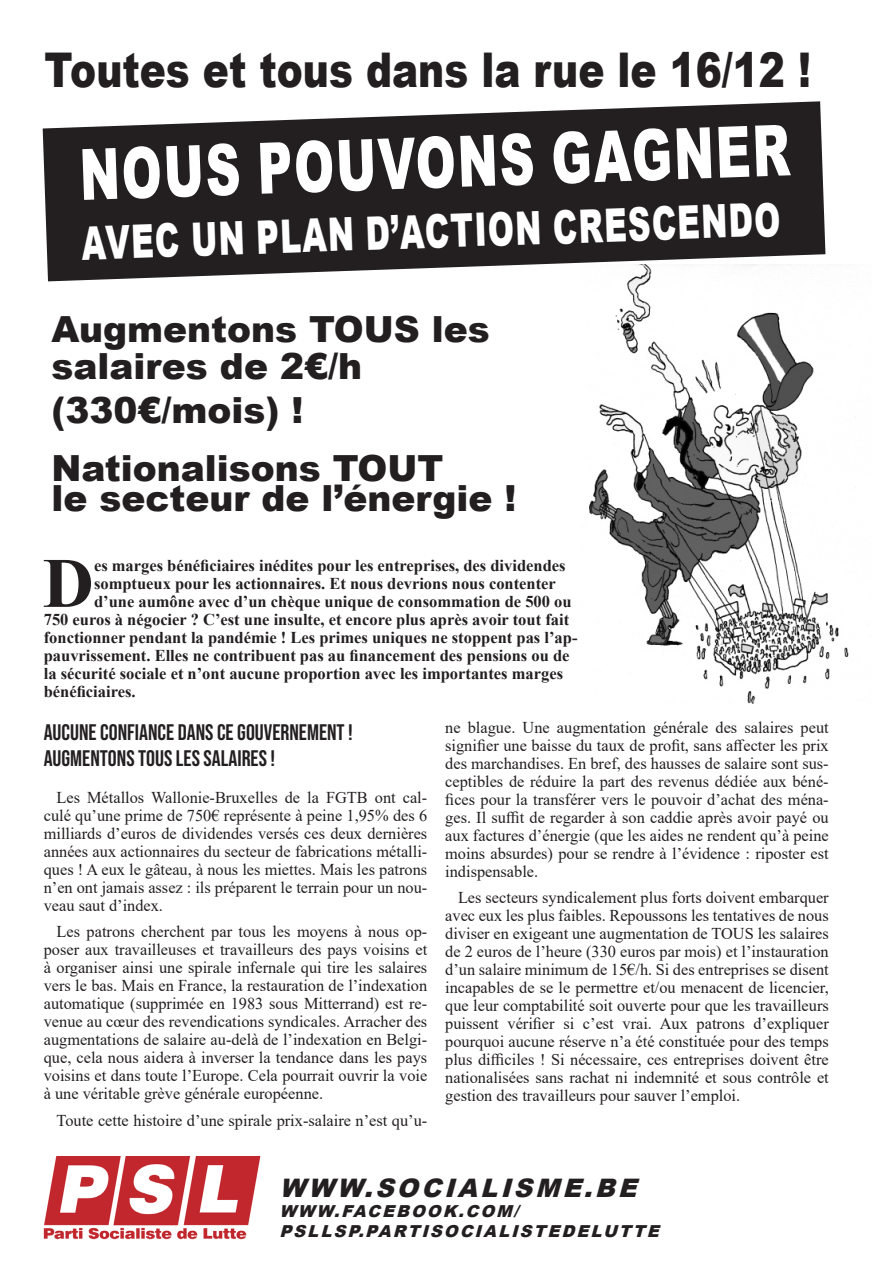
<style>
.page{position:relative;width:893px;height:1263px;background:#fff}
.page>*{position:absolute;margin:0;border:0;box-sizing:border-box;transform-origin:0 0}
.t1{font:900 70.95px "Arial";color:#fff;scale:.68 1}
.t2{font:700 70.8px "Times New Roman";color:#231f20}
.t3{font:900 47.85px "Arial";color:#231f20;scale:.82 1}
.t4{font:900 46.2px "Arial";color:#fff;scale:.68 1}
.t5{font:900 36px/37.5px "Arial";color:#231f20}
.t6{font:italic 900 25.5px "Arial";color:#231f20}
.t7{font:22.5px "Bebas Neue";color:#231f20}
.t8{font:16.5px/18px "Times New Roman";color:#231f20;text-align:justify}
.t9{font:700 16.5px "Times New Roman";color:#231f20}
.t10{font:italic 900 16.5px "Arial";color:#231f20}
</style>
<div class="page">
<img style="left:589px;top:281px;width:260px;height:423px">
<svg style="left:43px;top:101px;width:782px;height:180px;background:#444142"></svg>
<img style="left:44px;top:1157px;width:217px;height:83px">
<p class="t3" style="left:45px;top:35px;width:936px">Toutes et tous dans la rue le 16/12 !</p>
<p class="t1" style="left:78px;top:123px;width:1047px;rotate:-2deg">NOUS POUVONS GAGNER</p>
<p class="t4" style="left:81px;top:210px;width:1029px;rotate:-2deg">AVEC UN PLAN D’ACTION CRESCENDO</p>
<p class="t5" style="left:51px;top:309px;width:440px">Augmentons TOUS les salaires de 2€/h</p>
<p class="t5" style="left:51px;top:390px;width:254px">(330€/mois) !</p>
<p class="t5" style="left:51px;top:448px;width:394px">Nationalisons TOUT</p>
<p class="t5" style="left:51px;top:478px;width:466px">le secteur de l’énergie !</p>
<p class="t2" style="left:43px;top:532px;width:53px">D</p>
<p class="t9" style="left:94px;top:553px;width:473px">es marges bénéficiaires inédites pour les entreprises, des dividendes</p>
<p class="t9" style="left:94px;top:571px;width:463px">somptueux pour les actionnaires. Et nous devrions nous contenter</p>
<p class="t9" style="left:94px;top:589px;width:479px">d’une aumône avec d’un chèque unique de consommation de 500 ou</p>
<p class="t9" style="left:44px;top:607px;width:527px">750 euros à négocier ? C’est une insulte, et encore plus après avoir tout fait</p>
<p class="t9" style="left:44px;top:625px;width:535px">fonctionner pendant la pandémie ! Les primes uniques ne stoppent pas l’ap-</p>
<p class="t9" style="left:44px;top:643px;width:527px">pauvrissement. Elles ne contribuent pas au financement des pensions ou de</p>
<p class="t9" style="left:44px;top:661px;width:521px">la sécurité sociale et n’ont aucune proportion avec les importantes marges</p>
<p class="t9" style="left:44px;top:679px;width:93px">bénéficiaires.</p>
<p class="t7" style="left:44px;top:720px;width:311px">AUCUNE CONFIANCE DANS CE GOUVERNEMENT !</p>
<p class="t7" style="left:44px;top:745px;width:233px">AUGMENTONS TOUS LES SALAIRES !</p>
<p class="t8" style="left:44px;top:788px;width:385px;text-indent:13px">Les Métallos Wallonie-Bruxelles de la FGTB ont cal&shy;culé qu’une prime de 750€ représente à peine 1,95% des 6 milliards d’euros de dividendes versés ces deux dernières années aux actionnaires du secteur de fabrications métalli&shy;ques ! A eux le gâteau, à nous les miettes. Mais les patrons n’en ont jamais assez : ils préparent le terrain pour un nou&shy;veau saut d’index.</p>
<p class="t8" style="left:44px;top:922px;width:385px;text-indent:13px">Les patrons cherchent par tous les moyens à nous op&shy;poser aux travailleuses et travailleurs des pays voisins et à organiser ainsi une spirale infernale qui tire les salaires vers le bas. Mais en France, la restauration de l’indexation automatique (supprimée en 1983 sous Mitterrand) est re&shy;venue au cœur des revendications syndicales. Arracher des augmentations de salaire au-delà de l’indexation en Belgi&shy;que, cela nous aidera à inverser la tendance dans les pays voisins et dans toute l’Europe. Cela pourrait ouvrir la voie à une véritable grève générale européenne.</p>
<p class="t8" style="left:57px;top:1111px;width:372px">Toute cette histoire d’une spirale prix-salaire n’est qu’u-</p>
<p class="t8" style="left:445px;top:718px;width:385px">ne blague. Une augmentation générale des salaires peut signifier une baisse du taux de profit, sans affecter les prix des marchandises. En bref, des hausses de salaire sont sus&shy;ceptibles de réduire la part des revenus dédiée aux béné&shy;fices pour la transférer vers le pouvoir d’achat des ména&shy;ges. Il suffit de regarder à son caddie après avoir payé ou aux factures d’énergie (que les aides ne rendent qu’à peine moins absurdes) pour se rendre à l’évidence : riposter est indispensable.</p>
<p class="t8" style="left:445px;top:888px;width:385px;text-indent:13px">Les secteurs syndicalement plus forts doivent embarquer avec eux les plus faibles. Repoussons les tentatives de nous diviser en exigeant une augmentation de TOUS les salaires de 2 euros de l’heure (330 euros par mois) et l’instauration d’un salaire minimum de 15€/h. Si des entreprises se disent incapables de se le permettre et/ou menacent de licencier, que leur comptabilité soit ouverte pour que les travailleurs puissent vérifier si c’est vrai. Aux patrons d’expliquer pourquoi aucune réserve n’a été constituée pour des temps plus difficiles ! Si nécessaire, ces entreprises doivent être nationalisées sans rachat ni indemnité et sous contrôle et gestion des travailleurs pour sauver l’emploi.</p>
<p class="t6" style="left:279px;top:1169px;width:368px">WWW.SOCIALISME.BE</p>
<p class="t10" style="left:279px;top:1199px;width:246px">WWW.FACEBOOK.COM/</p>
<p class="t10" style="left:279px;top:1218px;width:387px">PSLLSP.PARTISOCIALISTEDELUTTE</p>
</div>
